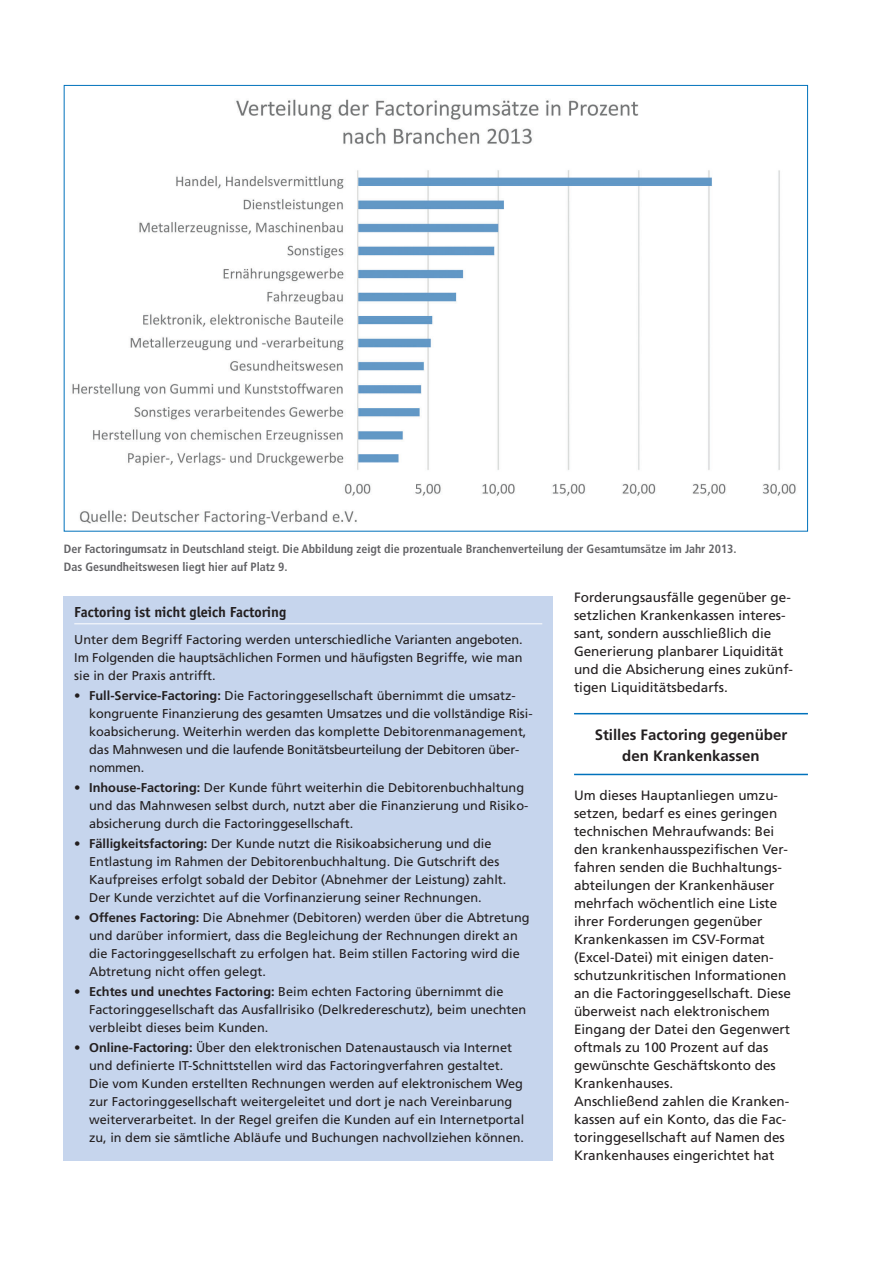
<style>
.page{position:relative;width:893px;height:1263px;background:#fff}
.page>*{position:absolute;margin:0;border:0;box-sizing:border-box;transform-origin:0 0}
.t1{font:700 15px/21px "Frutiger";color:#231f20;text-align:center}
.t2{font:700 15px "Officina Sans";color:#231f20}
.t3{font:13.5px/18px "Frutiger";color:#231f20}
.t4{font:12.75px/18px "Frutiger";color:#231f20}
.t5{font:700 condensed 12px/18px "Frutiger";color:#636366}
.s1{font-weight:700}
</style>
<div class="page">
<hr style="left:574px;top:713px;width:234px;height:1px;background:#0072bc">
<hr style="left:574px;top:774px;width:234px;height:1px;background:#0072bc">
<div style="left:64px;top:596px;width:489px;height:565px;background:#c6d5ed"></div>
<hr style="left:74px;top:623px;width:468px;height:1px;background:#fff">
<img style="left:72px;top:99px;width:724px;height:426px">
<p class="t5" style="left:64px;top:540px;width:674px">Der Factoringumsatz in Deutschland steigt. Die Abbildung zeigt die prozentuale Branchen verteilung der Gesamtumsätze im Jahr 2013.<br>Das Gesundheitswesen liegt hier auf Platz 9.</p>
<p class="t2" style="left:74px;top:606px;width:214px">Factoring ist nicht gleich Factoring</p>
<p class="t4" style="left:74px;top:631px;width:450px;text-align:justify">Unter dem Begriff Factoring werden unterschiedliche Varianten angeboten.<br>Im Folgenden die hauptsächlichen Formen und häufigsten Begriffe, wie man sie in der Praxis antrifft.</p>
<p class="t4" style="left:89px;top:687px;width:445px;text-indent:-15px"><span class="s1">• Full-Service-Factoring:</span> Die Factoringgesellschaft übernimmt die umsatz - kongruente Finanzierung des gesamten Umsatzes und die vollständige Risi&shy;koabsicherung. Weiterhin werden das komplette Debitorenmanagement, das Mahnwesen und die laufende Bonitätsbeurteilung der Debitoren über&shy;nommen.</p>
<p class="t4" style="left:89px;top:779px;width:441px;text-indent:-15px"><span class="s1">• Inhouse-Factoring:</span> Der Kunde führt weiterhin die Debitorenbuchhaltung und das Mahnwesen selbst durch, nutzt aber die Finanzierung und Risiko - absicherung durch die Factoringgesellschaft.</p>
<p class="t4" style="left:89px;top:835px;width:419px;text-indent:-15px"><span class="s1">• Fälligkeitsfactoring:</span> Der Kunde nutzt die Risikoabsicherung und die Entlastung im Rahmen der Debitorenbuchhaltung. Die Gutschrift des Kaufpreises erfolgt sobald der Debitor (Abnehmer der Leistung) zahlt.<br>Der Kunde verzichtet auf die Vorfinanzierung seiner Rechnungen.</p>
<p class="t4" style="left:89px;top:910px;width:442px;text-indent:-15px"><span class="s1">• Offenes Factoring:</span> Die Abnehmer (Debitoren) werden über die Abtretung und darüber informiert, dass die Begleichung der Rechnungen direkt an die Factoringgesellschaft zu erfolgen hat. Beim stillen Factoring wird die Abtretung nicht offen gelegt.</p>
<p class="t4" style="left:89px;top:984px;width:439px;text-indent:-15px"><span class="s1">• Echtes und unechtes Factoring:</span> Beim echten Factoring übernimmt die<br>Factoringgesellschaft das Ausfallrisiko (Delkredereschutz), beim unechten verbleibt dieses beim Kunden.</p>
<p class="t4" style="left:89px;top:1040px;width:437px;text-indent:-15px"><span class="s1">• Online-Factoring:</span> Über den elektronischen Datenaustausch via Internet und definierte IT-Schnittstellen wird das Factoringverfahren gestaltet.<br>Die vom Kunden erstellten Rechnungen werden auf elektronischem Weg zur Factoringgesellschaft weitergeleitet und dort je nach Vereinbarung weiterverarbeitet. In der Regel greifen die Kunden auf ein Internetportal zu, in dem sie sämtliche Abläufe und Buchungen nachvollziehen können.</p>
<p class="t3" style="left:574px;top:590px;width:221px">Forderungsausfälle gegenüber ge - setzlichen Krankenkassen interes&shy;sant, sondern ausschließlich die Generierung planbarer Liquidität und die Absicherung eines zukünf - tigen Liquiditätsbedarfs.</p>
<p class="t1" style="left:595px;top:725px;width:194px">Stilles Factoring gegenüber den Krankenkassen</p>
<p class="t3" style="left:574px;top:788px;width:218px">Um dieses Hauptanliegen umzu - setzen, bedarf es eines geringen technischen Mehraufwands: Bei den krankenhausspezifischen Ver&shy;fahren senden die Buchhaltungs - abteilungen der Krankenhäuser mehrfach wöchentlich eine Liste ihrer Forderungen gegenüber<br>Krankenkassen im CSV-Format (Excel-Datei) mit einigen daten&shy;schutzunkritischen Informationen an die Factoringgesellschaft. Diese überweist nach elektronischem<br>Eingang der Datei den Gegenwert oftmals zu 100 Prozent auf das gewünschte Geschäftskonto des<br>Krankenhauses.<br>Anschließend zahlen die Kranken&shy;kassen auf ein Konto, das die Fac - toringgesellschaft auf Namen des<br>Krankenhauses eingerichtet hat</p>
</div>
